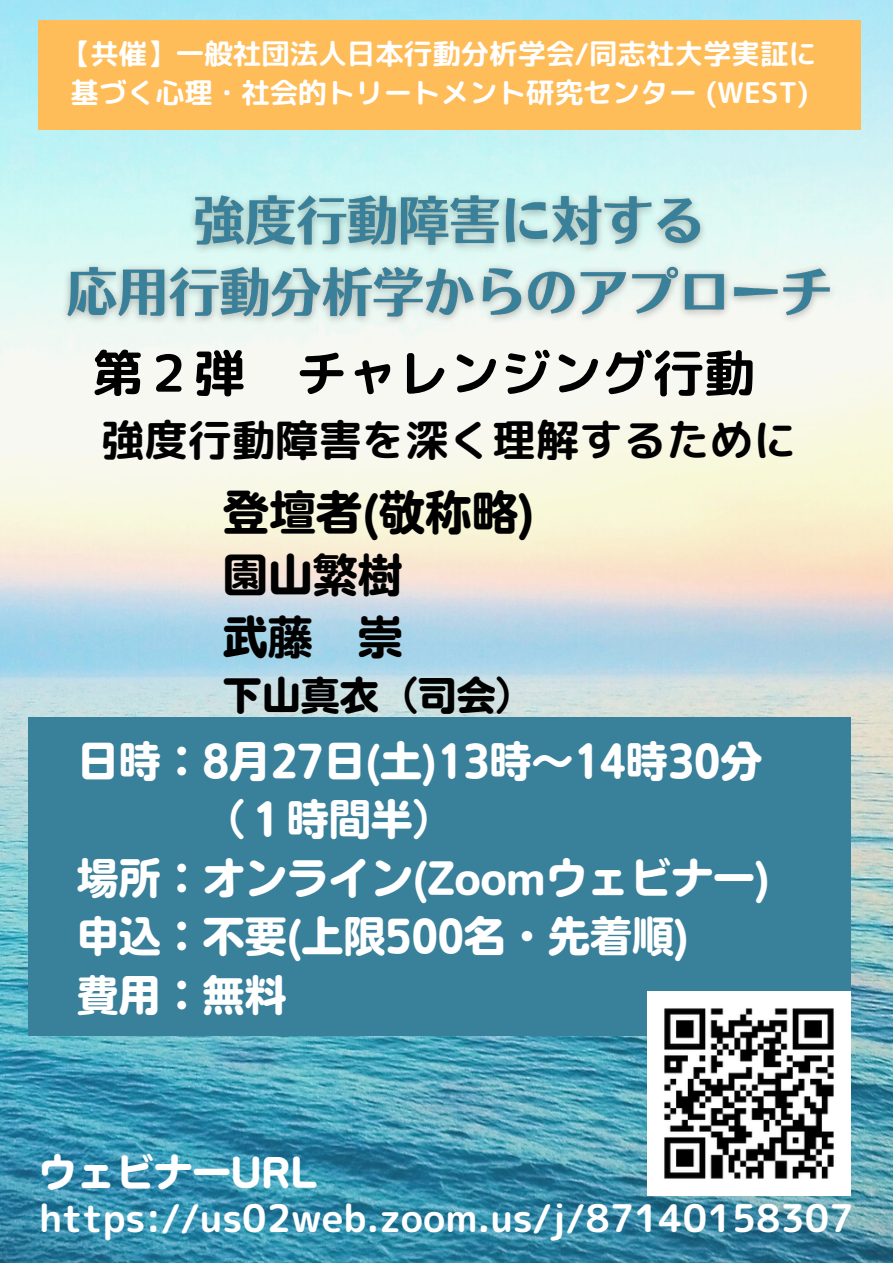
<style>
.page{position:relative;width:893px;height:1264px;background:#fff}
.page>*{position:absolute;margin:0;border:0;box-sizing:border-box;transform-origin:0 0}
.t1{font:51px "rounded mplus 1 p bold";color:#000}
.t2{font:46.5px "Nud Motoya Maru Std W6";color:#000}
.t3{font:45px/61.8px "Nud Motoya Maru Std W6";color:#000}
.t4{font:43.5px "rounded mplus 1 p bold";color:#000}
.t5{font:42px "Nud Motoya Maru Std W6";color:#fff}
.t6{font:39px "Nud Motoya Maru Std W6";color:#000}
.t7{font:38.55px "Nud Motoya Maru Std W6";color:#fff}
.t8{font:38.1px "rounded mplus 1 p bold";color:#fff}
.t9{font:28.5px/39.3px "rounded mplus 1 p bold";color:#fff}
</style>
<div class="page">
<img style="left:0;top:0;width:892px;height:1262px">
<div style="left:38px;top:21px;width:822px;height:109px;background:#ffbd59"></div>
<div style="left:29px;top:717px;width:821px;height:318px;background:#39809a"></div>
<img style="left:647px;top:991px;width:203px;height:204px">
<img style="left:53px;top:183px;width:791px;height:148px">
<p class="t9" style="left:62px;top:33px;width:756px">【共催】一般社団法人日本行動分析学会/同志社大学実証に基づく心理・社会的トリートメント研究センター (WEST)</p>
<p class="t1" style="left:92px;top:337px;width:664px">第２弾 チャレンジング行動</p>
<p class="t4" style="left:101px;top:409px;width:697px">強度行動障害を深く理解するために</p>
<p class="t2" style="left:223px;top:489px;width:313px">登壇者(敬称略)</p>
<p class="t3" style="left:223px;top:543px;width:181px">園山繁樹武藤 崇</p>
<p class="t6" style="left:223px;top:675px;width:313px">下山真衣（司会）</p>
<p class="t5" style="left:77px;top:739px;width:687px">日時：8月 27日 (土)13時〜14時30分</p>
<p class="t5" style="left:203px;top:798px;width:253px">（１時間半）</p>
<p class="t5" style="left:77px;top:856px;width:694px">場所：オンライン(Zoomウェビナー)</p>
<p class="t5" style="left:77px;top:915px;width:613px">申込：不要(上限500名・先着順)</p>
<p class="t5" style="left:77px;top:973px;width:211px">費用：無料</p>
<p class="t7" style="left:38px;top:1153px;width:280px">ウェビナーURL</p>
<p class="t8" style="left:39px;top:1191px;width:815px">https://us02web.zoom.us/j/87140158307</p>
</div>
